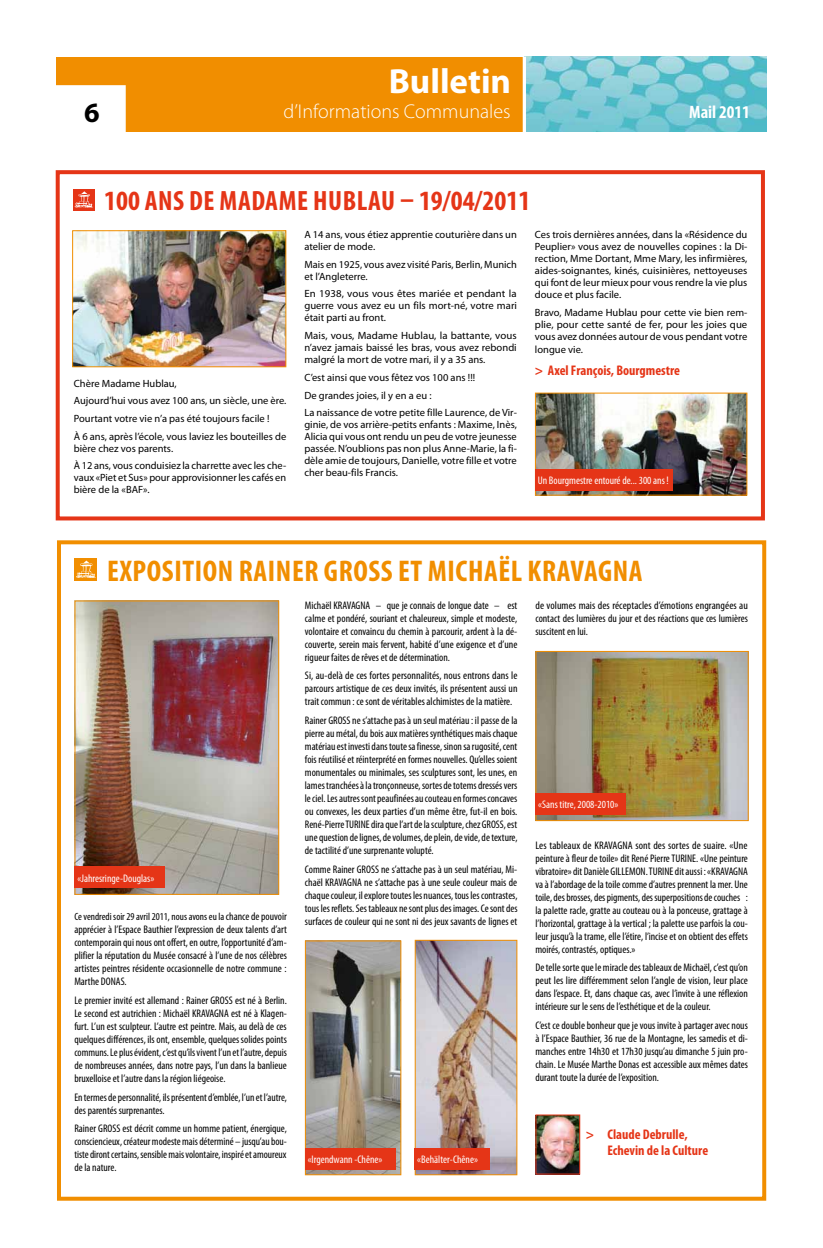
<style>
.page{position:relative;width:823px;height:1248px;background:#fff}
.page>*{position:absolute;margin:0;border:0;box-sizing:border-box;transform-origin:0 0}
.t1{font:700 35px "Myriad Pro";color:#fff}
.t2{font:700 condensed 30px "Myriad Pro";letter-spacing:.02em;color:#f18e00}
.t3{font:700 condensed 28px "Myriad Pro";color:#e53517}
.t4{font:700 28px "Myriad Pro";color:#000}
.t5{font:300 20px "Myriad Pro";color:#fff}
.t6{font:700 condensed 18px "Myriad Pro";color:#fff}
.t7{font:700 condensed 14px/16px "Myriad Pro";color:#e53517}
.t8{font:condensed 11px/13px "Myriad Pro";color:#000;text-align:justify}
.t9{font:condensed 11px "Myriad Pro";color:#fff}
.t10{font:10.5px/12px "Myriad Pro";color:#000}
.t11{font:condensed 10.5px "Myriad Pro";color:#000}
.s1{font-size:11px}
</style>
<div class="page">
<div style="left:57px;top:57px;width:477px;height:74px;background:#f18e00"></div>
<img style="left:525px;top:57px;width:240px;height:75px">
<hr style="left:522px;top:57px;width:3px;height:75px;background:#fff">
<div style="left:56px;top:85px;width:70px;height:47px;background:#fff;border:2px solid #fff"></div>
<div style="left:73px;top:189px;width:22px;height:21px;background:#e53517"></div>
<svg style="left:75px;top:191px;width:18px;height:17px"></svg>
<div style="left:56px;top:170px;width:708px;height:350px;border:4px solid #e53517"></div>
<img style="left:74px;top:232px;width:210px;height:133px">
<div style="left:72px;top:230px;width:214px;height:137px;border:1px solid #f18e00"></div>
<img style="left:536px;top:394px;width:209px;height:99px">
<div style="left:534px;top:469px;width:138px;height:21px;background:#e53517"></div>
<div style="left:74px;top:557px;width:23px;height:23px;background:#f18e00"></div>
<svg style="left:76px;top:560px;width:20px;height:18px"></svg>
<div style="left:57px;top:540px;width:708px;height:660px;border:4px solid #f18e00"></div>
<img style="left:416px;top:941px;width:99px;height:232px">
<div style="left:414px;top:939px;width:103px;height:236px;border:1px solid #f18e00"></div>
<img style="left:537px;top:1116px;width:41px;height:56px">
<div style="left:535px;top:1114px;width:45px;height:60px;border:1px solid #e53517"></div>
<img style="left:76px;top:602px;width:201px;height:290px">
<div style="left:74px;top:600px;width:205px;height:294px;border:1px solid #f18e00"></div>
<img style="left:537px;top:653px;width:209px;height:166px">
<div style="left:535px;top:651px;width:213px;height:170px;border:1px solid #f18e00"></div>
<img style="left:307px;top:942px;width:92px;height:231px">
<div style="left:305px;top:940px;width:96px;height:235px;border:1px solid #f18e00"></div>
<div style="left:535px;top:792px;width:90px;height:22px;background:#e53517"></div>
<div style="left:414px;top:1148px;width:75px;height:22px;background:#e53517"></div>
<div style="left:74px;top:866px;width:91px;height:22px;background:#e53517"></div>
<div style="left:305px;top:1148px;width:90px;height:22px;background:#e53517"></div>
<h1 class="t1" style="left:388px;top:58px;width:124px">Bulletin</h1>
<h3 class="t5" style="left:283px;top:100px;width:228px">d’Informations Communales</h3>
<h3 class="t4" style="left:84px;top:94px;width:17px">6</h3>
<h3 class="t6" style="left:688px;top:101px;width:62px">Mail 2011</h3>
<h3 class="t3" style="left:104px;top:183px;width:427px">100 an s de Madame Hublau – 19/04/2011</h3>
<p class="t10" style="left:74px;top:374px;width:214px;line-height:17.7px">Chère Madame Hublau,<br>Aujourd’hui vous avez 100 ans, un siècle, une ère.<br>Pourtant votre vie n’a pas été toujours facile !<br>À 6 ans, après l’école, vous laviez les bouteilles de</p>
<p class="t10" style="left:74px;top:439px;width:214px;line-height:17.7px">bière chez vos parents.<br>À 12 ans, vous conduisiez la charrette avec les che-</p>
<p class="t10" style="left:74px;top:471px;width:214px">vaux «Piet et Sus» pour approvisionner les cafés en bière de la «BAF».</p>
<p class="t10" style="left:304px;top:228px;width:214px">A 14 ans, vous étiez apprentie couturière dans un atelier de mode.</p>
<p class="t10" style="left:304px;top:258px;width:214px">Mais en 1925, vous avez visité Paris, Berlin, Munich et l’Angleterre.</p>
<p class="t10" style="left:304px;top:288px;width:214px;text-align:justify">En 1938, vous vous êtes mariée et pendant la guerre vous avez eu un fils mort-né, votre mari était parti au front.</p>
<p class="t10" style="left:304px;top:329px;width:214px;text-align:justify">Mais, vous, Madame Hublau, la battante, vous n’avez jamais baissé les bras, vous avez rebondi malgré la mort de votre mari, il y a 35 ans.</p>
<p class="t10" style="left:304px;top:368px;width:214px;line-height:17.7px">C’est ainsi que vous fêtez vos 100 ans !!!<br>De grandes joies, il y en a eu :<br>La naissance de votre petite fille Laurence, de Vir-</p>
<p class="t10" style="left:304px;top:418px;width:214px;text-align:justify">ginie, de vos arrière-petits enfants : Maxime, Inès, Alicia qui vous ont rendu un peu de votre jeunesse passée. N’oublions pas non plus Anne-Marie, la fi&shy;dèle amie de toujours, Danielle, votre fille et votre cher beau-fils Francis.</p>
<p class="t10" style="left:534px;top:228px;width:214px;text-align:justify">Ces trois dernières années, dans la «Résidence du Peuplier» vous avez de nouvelles copines : la Di&shy;rection, Mme Dortant, Mme Mary, les infirmières, aides-soignantes, kinés, cuisinières, nettoyeuses qui font de leur mieux pour vous rendre la vie plus douce et plus facile.</p>
<p class="t10" style="left:534px;top:306px;width:214px;text-align:justify">Bravo, Madame Hublau pour cette vie bien rem&shy;plie, pour cette santé de fer, pour les joies que vous avez données autour de vous pendant votre</p>
<p class="t10" style="left:534px;top:343px;width:50px">longue vie.</p>
<p class="t7" style="left:534px;top:361px;width:147px">&gt; Axel François, Bourgmestre</p>
<p class="t9" style="left:537px;top:473px;width:132px">Un Bourgmestre entouré de... 300 ans !</p>
<h2 class="t2" style="left:107px;top:552px;width:145px">Exposition Raine</h2>
<h2 class="t2" style="left:304px;top:552px;width:49px">r GROSS</h2>
<h2 class="t2" style="left:398px;top:552px;width:246px">et Michaël KRAVAGNA</h2>
<p class="t9" style="left:77px;top:871px;width:78px">«Jahresringe-Douglas»</p>
<p class="t11" style="left:74px;top:910px;width:214px">Ce vendredi soir 29 avril 2011, nous avons eu la <span class="s1">chance de pouvoir</span></p>
<p class="t8" style="left:74px;top:922px;width:214px">apprécier à l’Espace Bauthier l’expression de deux talents d’art contemporain qui nous ont offert, en outre, l’opportunité d’am&shy;plifier la réputation du Musée consacré à l’une de nos célèbres artistes peintres résidente occasionnelle de notre commune :<br>Marthe DONAS.</p>
<p class="t8" style="left:74px;top:993px;width:214px">Le premier invité est allemand : Rainer GROSS est né à Berlin.<br>Le second est autrichien : Michaël KRAVAGNA est né à Klagen&shy;furt. L’un est sculpteur. L’autre est peintre. Mais, au delà de ces quelques différences, ils ont, ensemble, quelques solides points communs. Le plus évident, c’est qu’ils vivent l’un et l’autre, depuis de nombreuses années, dans notre pays, l’un dans la banlieue bruxelloise et l’autre dans la région liégeoise.</p>
<p class="t8" style="left:74px;top:1090px;width:214px">En termes de personnalité, ils présentent d’emblée, l’un et l’autre, des parentés surprenantes.</p>
<p class="t8" style="left:74px;top:1121px;width:214px">Rainer GROSS est décrit comme un homme patient, énergique, consciencieux, créateur modeste mais déterminé – jusqu’au bou&shy;tiste diront certains, sensible mais volontaire, inspiré et amoureux de la nature.</p>
<p class="t8" style="left:305px;top:598px;width:214px">Michaël KRAVAGNA – que je connais de longue date – est calme et pondéré, souriant et chaleureux, simple et modeste, volontaire et convaincu du chemin à parcourir, ardent à la dé&shy;couverte, serein mais fervent, habité d’une exigence et d’une rigueur faites de rêves et de détermination.</p>
<p class="t8" style="left:305px;top:669px;width:214px">Si, au-delà de ces fortes personnalités, nous entrons dans le parcours artistique de ces deux invités, ils présentent aussi un trait commun : ce sont de véritables alchimistes de la matière.</p>
<p class="t8" style="left:305px;top:713px;width:214px">Rainer GROSS ne s’attache pas à un seul matériau : il passe de la pierre au métal, du bois aux matières synthétiques mais chaque matériau est investi dans toute sa finesse, sinon sa rugosité, cent fois réutilisé et réinterprété en formes nouvelles. Qu’elles soient monumentales ou minimales, ses sculptures sont, les unes, en lames tranchées à la tronçonneuse, sortes de totems dressés vers le ciel. Les autres sont peaufinées au couteau en formes concaves ou convexes, les deux parties d’un même être, fut-il en bois.<br>René-Pierre TURINE dira que l’art de la sculpture, chez GROSS, est une question de lignes, de volumes, de plein, de vide, de texture, de tactilité d’une surprenante volupté.</p>
<p class="t8" style="left:305px;top:862px;width:214px">Comme Rainer GROSS ne s’attache pas à un seul matériau, Mi&shy;chaël KRAVAGNA ne s’attache pas à une seule couleur mais de chaque couleur, il explore toutes les nuances, tous les contrastes, tous les reflets. Ses tableaux ne sont plus des images. Ce sont des surfaces de couleur qui ne sont ni des jeux savants de lignes et</p>
<p class="t9" style="left:307px;top:1152px;width:76px">«Irgendwann -Chêne»</p>
<p class="t9" style="left:417px;top:1152px;width:62px">«Behälter-Chêne»</p>
<p class="t8" style="left:535px;top:598px;width:214px">de volumes mais des réceptacles d’émotions engrangées au contact des lumières du jour et des réactions que ces lumières suscitent en lui.</p>
<p class="t9" style="left:538px;top:797px;width:82px">«Sans titre, 2008-2010»</p>
<p class="t8" style="left:535px;top:838px;width:214px">Les tableaux de KRAVAGNA sont des sortes de suaire. «Une peinture à fleur de toile» dit René Pierre TURINE. «Une peinture vibratoire» dit Danièle GILLEMON. TURINE dit aussi : «KRAVAGNA va à l’abordage de la toile comme d’autres prennent la mer. Une toile, des brosses, des pigments, des superpositions de couches : la palette racle, gratte au couteau ou à la ponceuse, grattage à l’horizontal, grattage à la vertical ; la palette use parfois la cou&shy;leur jusqu’à la trame, elle l’étire, l’incise et on obtient des effets moirés, contrastés, optiques.»</p>
<p class="t8" style="left:535px;top:960px;width:214px">De telle sorte que le miracle des tableaux de Michaël, c’est qu’on peut les lire différemment selon l’angle de vision, leur place dans l’espace. Et, dans chaque cas, avec l’invite à une réflexion intérieure sur le sens de l’esthétique et de la couleur.</p>
<p class="t8" style="left:535px;top:1018px;width:214px">C’est ce double bonheur que je vous invite à partager avec nous à l’Espace Bauthier, 36 rue de la Montagne, les samedis et di&shy;manches entre 14h30 et 17h30 jusqu’au dimanche 5 juin pro&shy;chain. Le Musée Marthe Donas est accessible aux mêmes dates durant toute la durée de l’exposition.</p>
<p class="t7" style="left:607px;top:1125px;width:102px;text-indent:-22px">&gt; Claude Debrulle,<br>Echevin de la Culture</p>
</div>
